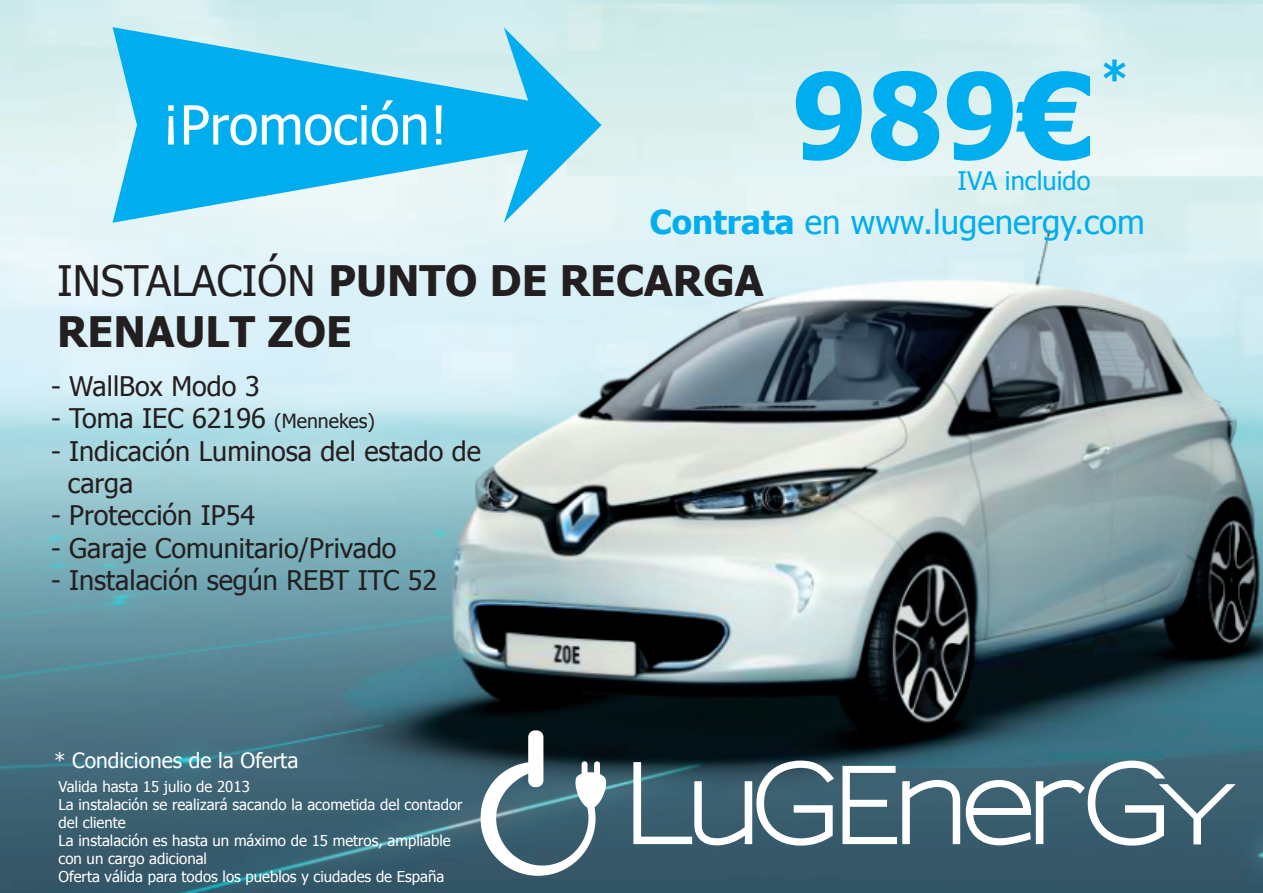
<style>
.page{position:relative;width:1263px;height:893px;background:#fff}
.page>*{position:absolute;margin:0;border:0;box-sizing:border-box;transform-origin:0 0}
.t1{font:700 118.5px "Tahoma";color:#00aeef}
.t2{font:54px "Tahoma";color:#fff}
.t3{font:700 45px "Tahoma";color:#00aeef}
.t4{font:700 42px/50.4px "Tahoma";color:#231f20}
.t5{font:33px "Tahoma";color:#00aeef}
.t6{font:27px/32.4px "Tahoma";color:#231f20}
.t7{font:25.5px "Tahoma";color:#00aeef}
.t8{font:21px "Tahoma";color:#fff}
.t9{font:15px/18px "Tahoma";color:#fff}
.s1{font-weight:700}
.s2{font-weight:400}
.s3{font-size:19.5px}
</style>
<div class="page">
<img style="left:0;top:0;width:1263px;height:893px">
<svg style="left:112px;top:27px;width:489px;height:196px;background:#5ecaef"></svg>
<svg style="left:633px;top:761px;width:201px;height:85px"></svg>
<svg style="left:842px;top:766px;width:118px;height:78px"></svg>
<svg style="left:966px;top:761px;width:269px;height:85px"></svg>
<svg style="left:481px;top:762px;width:129px;height:114px"></svg>
<div style="left:528px;top:730px;width:15px;height:57px;background:#fff;border-radius:7px"></div>
<h2 class="t2" style="left:162px;top:89px;width:287px">¡Promoción!</h2>
<h1 class="t1" style="left:792px;top:33px;width:303px">989€</h1>
<h3 class="t7" style="left:958px;top:164px;width:134px">IVA incluido</h3>
<h3 class="t3" style="left:1101px;top:46px;width:30px">*</h3>
<h3 class="t5" style="left:650px;top:200px;width:497px"><span class="s1">Contrata</span> en www.lugenergy.com</h3>
<h3 class="t4" style="left:57px;top:253px;width:708px"><span class="s2">INSTALACIÓN</span> PUNTO DE RECARGA<br>RENAULT ZOE</h3>
<h3 class="t6" style="left:51px;top:368px;width:210px">- WallBox Modo 3</h3>
<h3 class="t6" style="left:51px;top:401px;width:325px">- Toma IEC 62196 <span class="s3">(Mennekes)</span></h3>
<h3 class="t6" style="left:68px;top:433px;width:415px;text-indent:-17px">- Indicación Luminosa del estado de carga</h3>
<h3 class="t6" style="left:51px;top:498px;width:206px">- Protección IP54</h3>
<h3 class="t6" style="left:51px;top:530px;width:347px">- Garaje Comunitario/Privado</h3>
<h3 class="t6" style="left:51px;top:563px;width:388px">- Instalación según REBT ITC 52</h3>
<h3 class="t8" style="left:54px;top:746px;width:246px">* Condiciones de la Oferta</h3>
<p class="t9" style="left:58px;top:777px;width:406px">Valida hasta 15 julio de 2013<br>La instalación se realizará sacando la acometida del contador del cliente<br>La instalación es hasta un máximo de 15 metros, ampliable con un cargo adicional<br>Oferta válida para todos los pueblos y ciudades de España</p>
</div>
